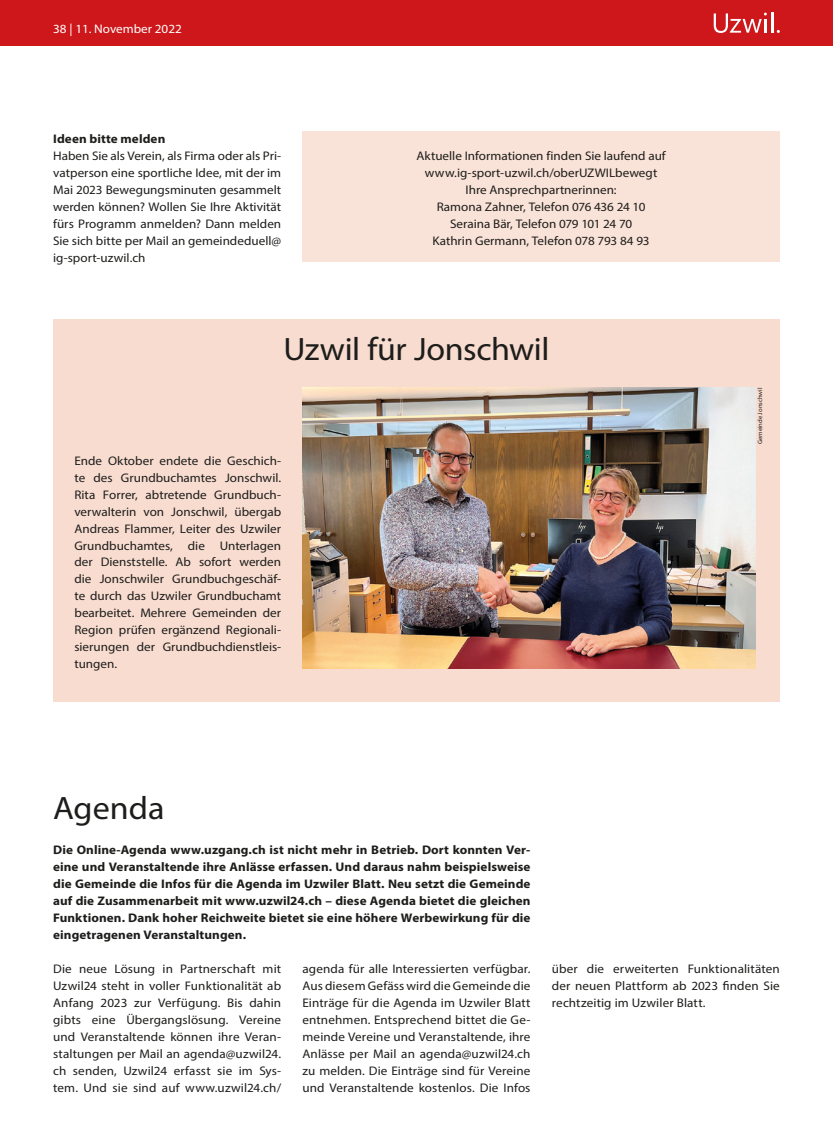
<style>
.page{position:relative;width:833px;height:1134px;background:#fff}
.page>*{position:absolute;margin:0;border:0;box-sizing:border-box;transform-origin:0 0}
.Titel___26_pt{font:32.5px "Myriad Pro";letter-spacing:-.01em;color:#1d1d1b;scale:1.05 1}
.Titel{font:32.5px "Myriad Pro";color:#1d1d1b;scale:1.05 1}
.Grundtext{font:12.5px/17px "Myriad Pro";letter-spacing:.005em;color:#1d1d1b;text-align:justify;scale:1.05 1}
.Einleitung_ohne_Einz{font:700 12.5px/17px "Myriad Pro";letter-spacing:.005em;color:#1d1d1b;text-align:justify;scale:1.05 1}
.Tabelle_ohne_Grundli{font:12.5px "Myriad Pro";color:#1d1d1b;scale:1.05 1}
.t1{font:12.5px "Myriad Pro";color:#fff;scale:1.05 1}
.Untertitel{font:700 12.5px "Myriad Pro";letter-spacing:.005em;color:#1d1d1b;scale:1.05 1}
.Quellenverweis{font:6.25px "Myriad Pro";color:#1d1d1b;scale:1.05 1}
</style>
<div class="page">
<div style="left:0;top:0;width:833px;height:46px;background:#cd171a"></div>
<hr style="left:771px;top:12px;width:2px;height:21px;background:#fff">
<svg style="left:713px;top:13px;width:54px;height:20px"></svg>
<div style="left:302px;top:131px;width:478px;height:131px;background:#f9e2d7"></div>
<div style="left:53px;top:319px;width:727px;height:383px;background:#f8dcd0"></div>
<img style="left:302px;top:388px;width:453px;height:280px">
<p class="t1" style="left:53px;top:21px;width:124px">38 | 11. November 2022</p>
<p class="Untertitel" style="left:53px;top:131px;width:108px">Ideen bitte melden</p>
<p class="Grundtext" style="left:53px;top:147px;width:219px">Haben Sie als Verein, als Firma oder als Pri&shy;vatperson eine sportliche Idee, mit der im Mai 2023 Bewegungsminuten gesammelt werden können? Wollen Sie Ihre Aktivität fürs Programm anmelden? Dann melden Sie sich bitte per Mail an gemeindeduell@ ig-sport-uzwil.ch</p>
<p class="Tabelle_ohne_Grundli" style="left:416px;top:148px;width:239px">Aktuelle Informationen finden Sie laufend auf</p>
<p class="Tabelle_ohne_Grundli" style="left:425px;top:165px;width:223px">www.ig-sport-uzwil.ch/oberUZWILbewegt</p>
<p class="Tabelle_ohne_Grundli" style="left:465px;top:182px;width:145px">Ihre Ansprechpartnerinnen:</p>
<p class="Tabelle_ohne_Grundli" style="left:437px;top:199px;width:200px">Ramona Zahner, Telefon 076 436 24 10</p>
<p class="Tabelle_ohne_Grundli" style="left:450px;top:216px;width:175px">Seraina Bär, Telefon 079 101 24 70</p>
<p class="Tabelle_ohne_Grundli" style="left:432px;top:233px;width:208px">Kathrin Germann, Telefon 078 793 84 93</p>
<p class="Titel___26_pt" style="left:283px;top:329px;width:255px">Uzwil für Jonschwil</p>
<p class="Grundtext" style="left:74px;top:452px;width:198px">Ende Oktober endete die Geschich&shy;te des Grundbuchamtes Jonschwil.<br>Rita Forrer, abtretende Grundbuch&shy;verwalterin von Jonschwil, übergab Andreas Flammer, Leiter des Uzwiler Grundbuchamtes, die Unterlagen der Dienststelle. Ab sofort werden die Jonschwiler Grundbuchgeschäf&shy;te durch das Uzwiler Grundbuchamt bearbeitet. Mehrere Gemeinden der Region prüfen ergänzend Regionali&shy;sierungen der Grundbuchdienstleis&shy;tungen.</p>
<p class="Titel" style="left:53px;top:788px;width:107px">Agenda</p>
<p class="Einleitung_ohne_Einz" style="left:53px;top:841px;width:456px">Die Online-Agenda www.uzgang.ch ist nicht mehr in Betrieb. Dort konnten Ver&shy;eine und Veranstaltende ihre Anlässe erfassen. Und daraus nahm beispielsweise die Gemeinde die Infos für die Agenda im Uzwiler Blatt. Neu setzt die Gemeinde auf die Zusammenarbeit mit www.uzwil24.ch – diese Agenda bietet die gleichen Funktionen. Dank hoher Reichweite bietet sie eine höhere Werbewirkung für die eingetragenen Veranstaltungen.</p>
<p class="Quellenverweis" style="left:756px;top:444px;width:55px;rotate:-90deg">Gemeinde Jonschwil</p>
<p class="Grundtext" style="left:53px;top:960px;width:219px">Die neue Lösung in Partnerschaft mit Uzwil24 steht in voller Funktionalität ab Anfang 2023 zur Verfügung. Bis dahin gibts eine Übergangslösung. Vereine und Veranstaltende können ihre Veran&shy;staltungen per Mail an agenda@uzwil24. ch senden, Uzwil24 erfasst sie im Sys&shy;tem. Und sie sind auf www.uzwil24.ch/</p>
<p class="Grundtext" style="left:302px;top:960px;width:219px">agenda für alle Interessierten verfügbar.<br>Aus diesem Gefäss wird die Gemeinde die Einträge für die Agenda im Uzwiler Blatt entnehmen. Entsprechend bittet die Ge&shy;meinde Vereine und Veranstaltende, ihre Anlässe per Mail an agenda@uzwil24.ch zu melden. Die Einträge sind für Vereine und Veranstaltende kostenlos. Die Infos</p>
<p class="Grundtext" style="left:552px;top:960px;width:219px">über die erweiterten Funktionalitäten der neuen Plattform ab 2023 finden Sie rechtzeitig im Uzwiler Blatt.</p>
</div>
